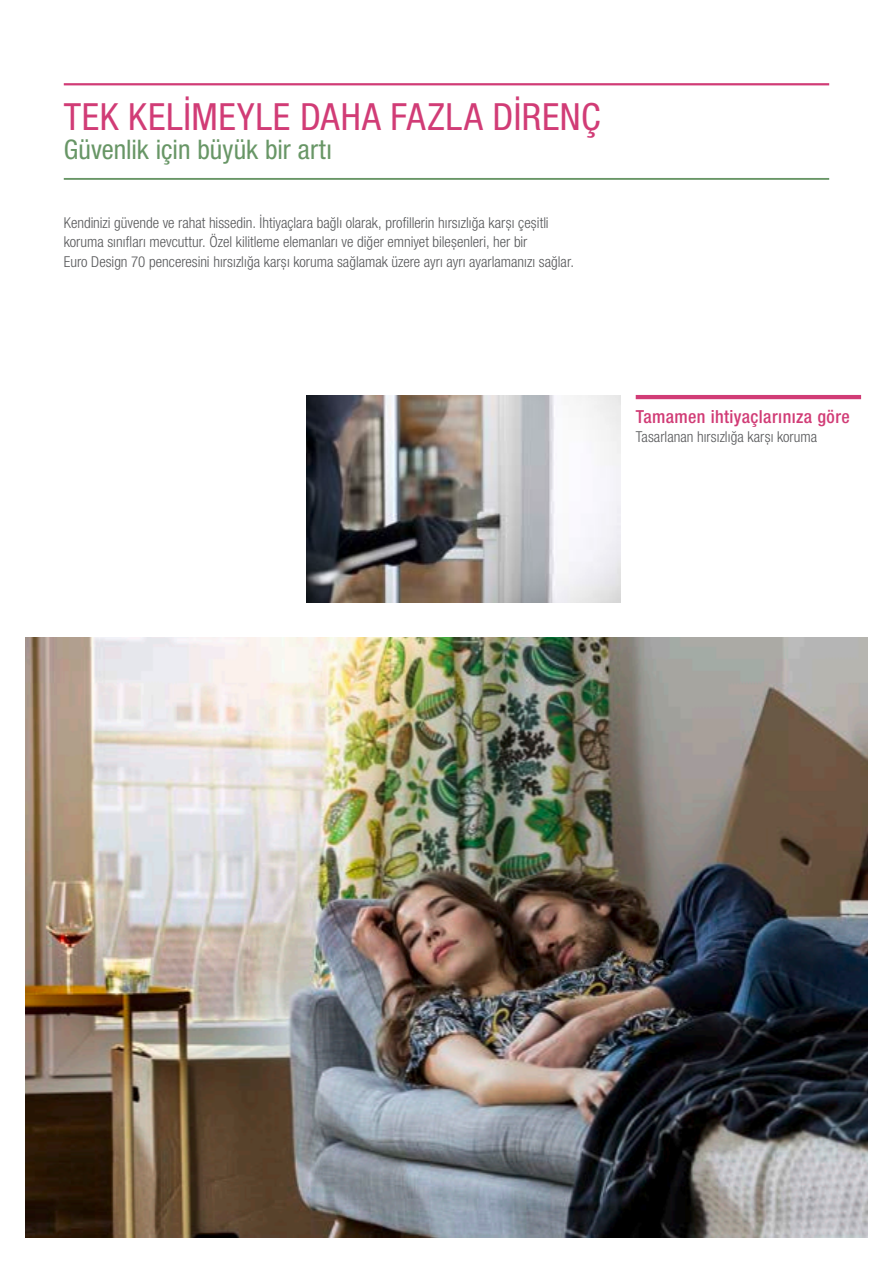
<style>
.page{position:relative;width:893px;height:1263px;background:#fff}
.page>*{position:absolute;margin:0;border:0;box-sizing:border-box;transform-origin:0 0}
.Headline_with_sublin{font:condensed 37.5px "Helvetica Neue LT Pro";letter-spacing:.015em;color:#d13c76}
.Subline{font:condensed 27px "Helvetica Neue LT Pro";color:#689666}
.USP_headline{font:500 condensed 18px "Helvetica Neue LT Pro";letter-spacing:.02em;color:#d13c76}
.Bodytext{font:300 condensed 15px/19.5px "Helvetica Neue LT Pro";color:#57585a}
</style>
<div class="page">
<hr style="left:64px;top:83px;width:765px;height:2px;background:#d13c76">
<hr style="left:64px;top:178px;width:765px;height:2px;background:#689666">
<hr style="left:636px;top:395px;width:225px;height:4px;background:#d13c76">
<img style="left:26px;top:637px;width:841px;height:600px">
<img style="left:306px;top:395px;width:315px;height:207px">
<p class="Headline_with_sublin" style="left:64px;top:95px;width:538px">TEK KELİMEYLE DAHA FAZLA DİRENÇ</p>
<p class="Subline" style="left:64px;top:134px;width:270px">Güvenlik için büyük bir artı</p>
<p class="Bodytext" style="left:64px;top:212px;width:486px">Kendinizi güvende ve rahat hissedin. İhtiyaçlara bağlı olarak, profillerin hırsızlığa karşı çeşitli koruma sınıfları mevcuttur. Özel kilitleme elemanları ve diğer emniyet bileşenleri, her bir</p>
<p class="Bodytext" style="left:64px;top:251px;width:512px">Euro Design 70 penceresini hırsızlığa karşı koruma sağlamak üzere ayrı ayrı ayarlamanızı sağlar.</p>
<p class="USP_headline" style="left:636px;top:405px;width:216px">Tamamen ihtiyaçlarınıza göre</p>
<p class="Bodytext" style="left:636px;top:427px;width:183px">Tasarlanan hırsızlığa karşı koruma</p>
</div>
